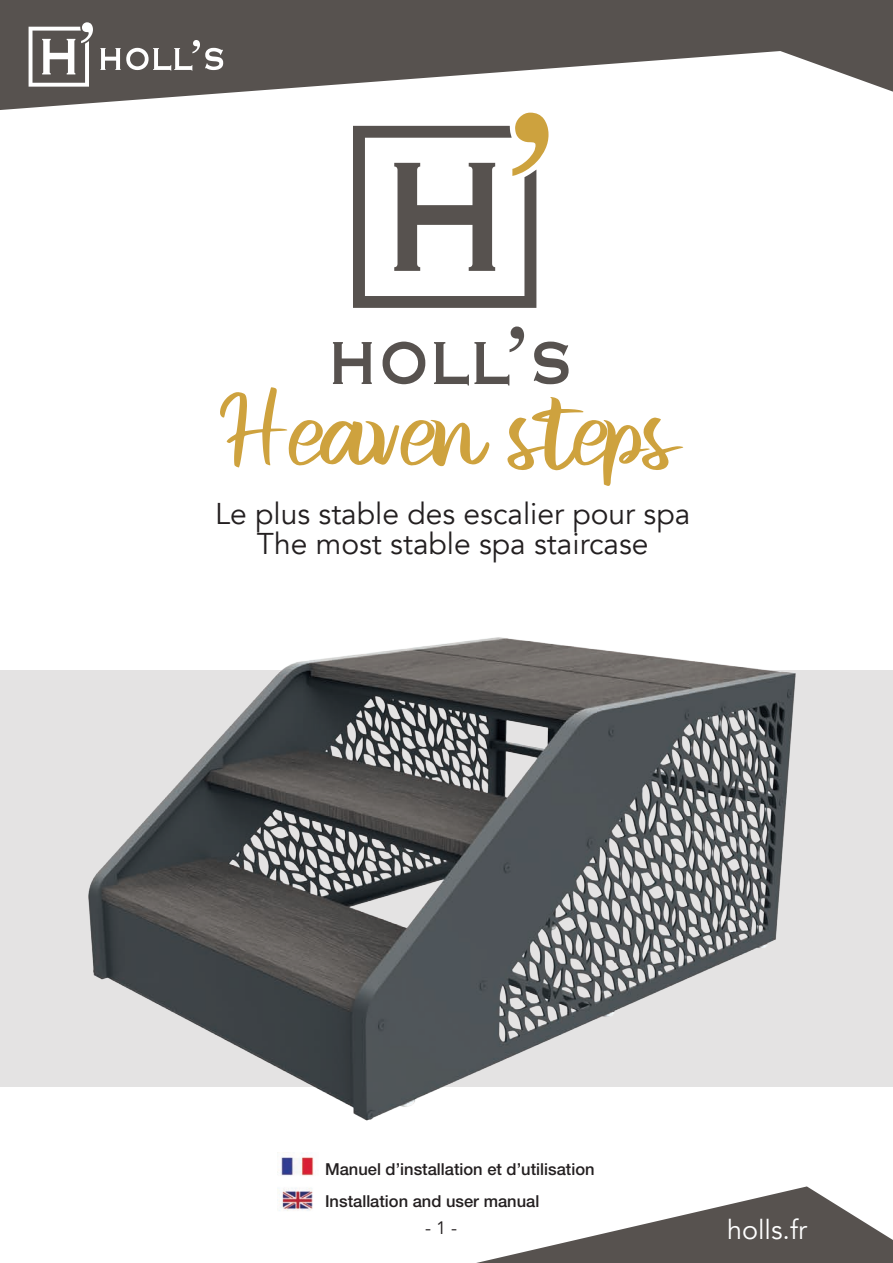
<style>
.page{position:relative;width:893px;height:1263px;background:#fff}
.page>*{position:absolute;margin:0;border:0;box-sizing:border-box;transform-origin:0 0}
.t1{font:108px "Become Choice";color:#cea23e;scale:1.2 1}
.t2{font:30px/30px "Avenir";color:#231f20;text-align:center}
.t3{font:27px "Avenir";color:#fff}
.t4{font:18px "Avenir";color:#231f20}
.t5{font:500 16.5px/31.3px "Helvetica Neue";color:#231f20}
</style>
<div class="page">
<img style="left:0;top:637px;width:893px;height:536px">
<svg style="left:0;top:0;width:893px;height:110px;fill:#57524f"></svg>
<svg style="left:333px;top:342px;width:39px;height:42px"></svg>
<svg style="left:383px;top:342px;width:42px;height:42px"></svg>
<svg style="left:434px;top:326px;width:90px;height:59px"></svg>
<svg style="left:534px;top:342px;width:35px;height:42px"></svg>
<svg style="left:353px;top:113px;width:195px;height:195px"></svg>
<svg style="left:277px;top:1186px;width:616px;height:77px"></svg>
<svg style="left:29px;top:22px;width:64px;height:65px"></svg>
<svg style="left:100px;top:40px;width:123px;height:31px"></svg>
<img style="left:278px;top:1153px;width:41px;height:60px">
<h1 class="t1" style="left:217px;top:385px;width:383px">Heaven steps</h1>
<h2 class="t2" style="left:215px;top:500px;width:476px">Le plus stable des escalier pour spa<br>The most stable spa staircase</h2>
<p class="t5" style="left:325px;top:1154px;width:271px">Manuel d’installation et d’utilisation<br>Installation and user manual</p>
<p class="t4" style="left:425px;top:1217px;width:34px">- 1 -</p>
<h3 class="t3" style="left:727px;top:1213px;width:81px">holls.fr</h3>
</div>
